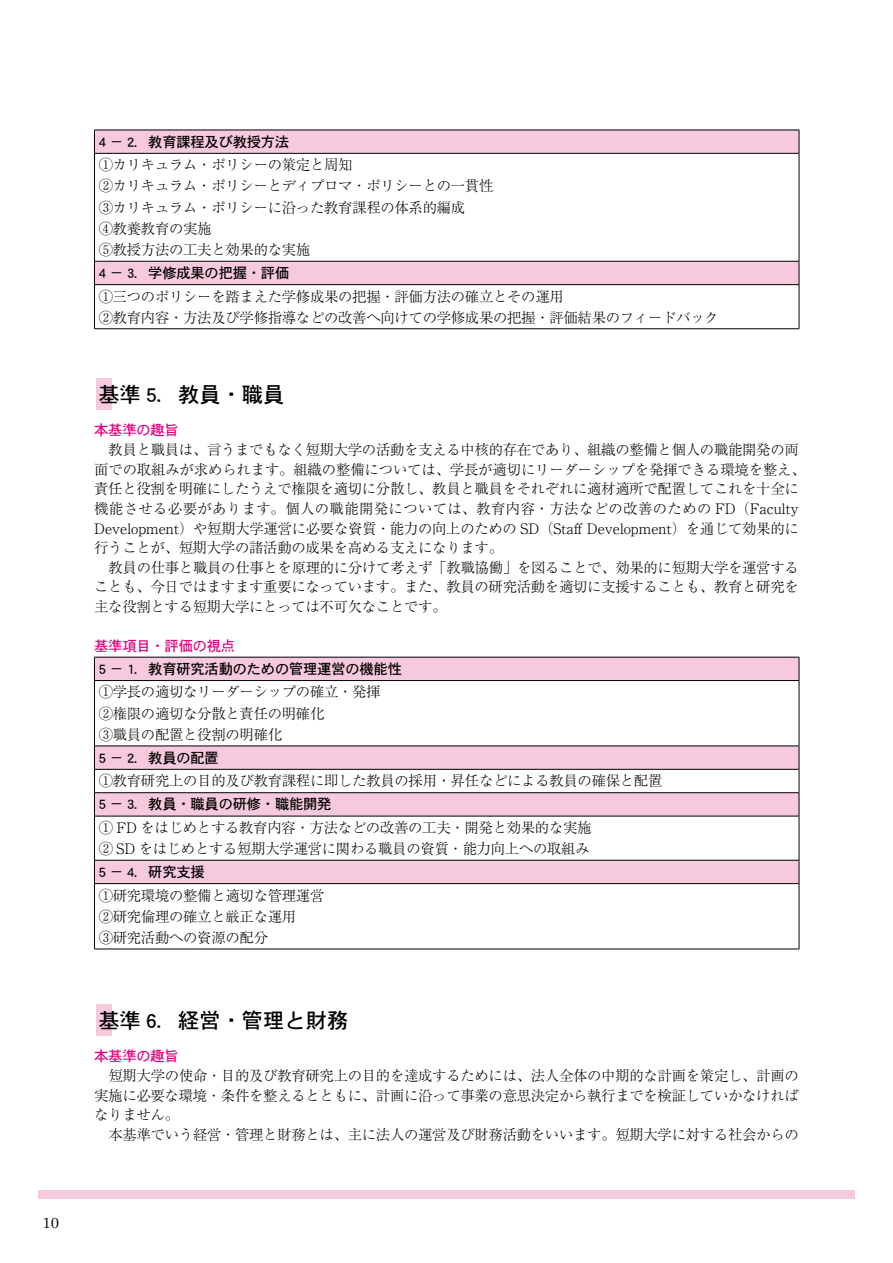
<style>
.page{position:relative;width:893px;height:1263px;background:#fff}
.page>*{position:absolute;margin:0;border:0;box-sizing:border-box;transform-origin:0 0}
.t1{font:21.3px "DFHS Gothic Pro 5 W5";color:#000}
.t2{font:14.85px "Century";color:#000}
.t3{font:300 14.4px/21.3px "Ryumin Pr 6";letter-spacing:-.02em;color:#000}
.t4{font:14.4px "DFHS Gothic Pro 5 W5";letter-spacing:-.02em;color:#000}
.t5{font:14.4px "DFHS Gothic Pro 5 W5";letter-spacing:-.02em;color:#e4007f}
</style>
<div class="page">
<div style="left:38px;top:1191px;width:817px;height:8px;background:#f7c9dd"></div>
<svg style="left:95px;top:131px;width:704px;height:153px"></svg>
<hr style="left:94px;top:130px;width:705px;height:1px;background:#000">
<svg style="left:94px;top:130px;width:1px;height:23px"></svg>
<svg style="left:799px;top:130px;width:1px;height:23px"></svg>
<hr style="left:94px;top:153px;width:705px;height:1px;background:#000">
<hr style="left:94px;top:154px;width:1px;height:107px;background:#000">
<hr style="left:799px;top:154px;width:1px;height:107px;background:#000">
<hr style="left:94px;top:261px;width:705px;height:1px;background:#000">
<svg style="left:94px;top:261px;width:1px;height:23px"></svg>
<svg style="left:799px;top:261px;width:1px;height:23px"></svg>
<hr style="left:94px;top:284px;width:705px;height:1px;background:#000">
<hr style="left:94px;top:285px;width:1px;height:43px;background:#000">
<hr style="left:799px;top:285px;width:1px;height:43px;background:#000">
<hr style="left:94px;top:328px;width:705px;height:1px;background:#000">
<div style="left:96px;top:378px;width:16px;height:32px;background:#f7c9dd"></div>
<svg style="left:95px;top:658px;width:704px;height:225px"></svg>
<hr style="left:94px;top:657px;width:705px;height:1px;background:#000">
<svg style="left:94px;top:657px;width:1px;height:23px"></svg>
<svg style="left:799px;top:657px;width:1px;height:23px"></svg>
<hr style="left:94px;top:680px;width:705px;height:1px;background:#000">
<hr style="left:94px;top:681px;width:1px;height:65px;background:#000">
<hr style="left:799px;top:681px;width:1px;height:65px;background:#000">
<hr style="left:94px;top:746px;width:705px;height:1px;background:#000">
<hr style="left:94px;top:769px;width:705px;height:1px;background:#000">
<hr style="left:94px;top:792px;width:705px;height:1px;background:#000">
<svg style="left:94px;top:746px;width:1px;height:70px"></svg>
<svg style="left:799px;top:746px;width:1px;height:70px"></svg>
<hr style="left:94px;top:816px;width:705px;height:1px;background:#000">
<hr style="left:94px;top:816px;width:1px;height:44px;background:#000">
<hr style="left:799px;top:816px;width:1px;height:44px;background:#000">
<hr style="left:94px;top:860px;width:705px;height:1px;background:#000">
<svg style="left:94px;top:860px;width:1px;height:23px"></svg>
<svg style="left:799px;top:860px;width:1px;height:23px"></svg>
<hr style="left:94px;top:883px;width:705px;height:1px;background:#000">
<hr style="left:94px;top:884px;width:1px;height:65px;background:#000">
<hr style="left:799px;top:884px;width:1px;height:65px;background:#000">
<hr style="left:94px;top:949px;width:705px;height:1px;background:#000">
<div style="left:96px;top:1004px;width:16px;height:32px;background:#f7c9dd"></div>
<p class="t2" style="left:43px;top:1210px;width:18px">10</p>
<p class="t4" style="left:99px;top:134px;width:192px">4 － 2．教育課程及び教授方法</p>
<p class="t3" style="left:99px;top:153px;width:396px">①カリキュラム・ポリシーの策定と周知<br>②カリキュラム・ポリシーとディプロマ・ポリシーとの一貫性<br>③カリキュラム・ポリシーに沿った教育課程の体系的編成<br>④教養教育の実施<br>⑤教授方法の工夫と効果的な実施</p>
<p class="t4" style="left:99px;top:265px;width:192px">4 － 3．学修成果の把握・評価</p>
<p class="t3" style="left:99px;top:285px;width:621px">①三つのポリシーを踏まえた学修成果の把握・評価方法の確立とその運用<br>②教育内容・方法及び学修指導などの改善へ向けての学修成果の把握・評価結果のフィードバック</p>
<h1 class="t1" style="left:98px;top:383px;width:188px">基準 5．教員・職員</h1>
<p class="t5" style="left:94px;top:422px;width:86px">本基準の趣旨</p>
<p class="t3" style="left:94px;top:439px;width:713px;line-height:19.5px;text-indent:14px">教員と職員は、言うまでもなく短期大学の活動を支える中核的存在であり、組織の整備と個人の職能開発の両面での取組みが求められます。組織の整備については、学長が適切にリーダーシップを発揮できる環境を整え、責任と役割を明確にしたうえで権限を適切に分散し、教員と職員をそれぞれに適材適所で配置してこれを十全に機能させる必要があります。個人の職能開発については、教育内容・方法などの改善のための FD（Faculty Development）や短期大学運営に必要な資質・能力の向上のための SD（Staff Development）を通じて効果的に行うことが、短期大学の諸活動の成果を高める支えになります。</p>
<p class="t3" style="left:94px;top:557px;width:706px;line-height:19.5px;text-align:justify;text-indent:14px">教員の仕事と職員の仕事とを原理的に分けて考えず「教職協働」を図ることで、効果的に短期大学を運営することも、今日ではますます重要になっています。また、教員の研究活動を適切に支援することも、教育と研究を主な役割とする短期大学にとっては不可欠なことです。</p>
<p class="t5" style="left:94px;top:638px;width:143px">基準項目・評価の視点</p>
<p class="t4" style="left:99px;top:661px;width:305px">5 － 1．教育研究活動のための管理運営の機能性</p>
<p class="t3" style="left:99px;top:680px;width:283px">①学長の適切なリーダーシップの確立・発揮<br>②権限の適切な分散と責任の明確化<br>③職員の配置と役割の明確化</p>
<p class="t4" style="left:99px;top:749px;width:122px">5 － 2．教員の配置</p>
<p class="t3" style="left:99px;top:769px;width:565px">①教育研究上の目的及び教育課程に即した教員の採用・昇任などによる教員の確保と配置</p>
<p class="t4" style="left:99px;top:796px;width:234px">5 － 3．教員・職員の研修・職能開発</p>
<p class="t3" style="left:99px;top:816px;width:494px">① FD をはじめとする教育内容・方法などの改善の工夫・開発と効果的な実施<br>② SD をはじめとする短期大学運営に関わる職員の資質・能力向上への取組み</p>
<p class="t4" style="left:99px;top:864px;width:108px">5 － 4．研究支援</p>
<p class="t3" style="left:99px;top:884px;width:227px">①研究環境の整備と適切な管理運営<br>②研究倫理の確立と厳正な運用<br>③研究活動への資源の配分</p>
<h1 class="t1" style="left:98px;top:1009px;width:251px">基準 6．経営・管理と財務</h1>
<p class="t5" style="left:94px;top:1048px;width:86px">本基準の趣旨</p>
<p class="t3" style="left:94px;top:1065px;width:706px;line-height:19.5px;text-align:justify;text-indent:14px">短期大学の使命・目的及び教育研究上の目的を達成するためには、法人全体の中期的な計画を策定し、計画の実施に必要な環境・条件を整えるとともに、計画に沿って事業の意思決定から執行までを検証していかなければなりません。</p>
<p class="t3" style="left:109px;top:1123px;width:692px">本基準でいう経営・管理と財務とは、主に法人の運営及び財務活動をいいます。短期大学に対する社会からの</p>
</div>
